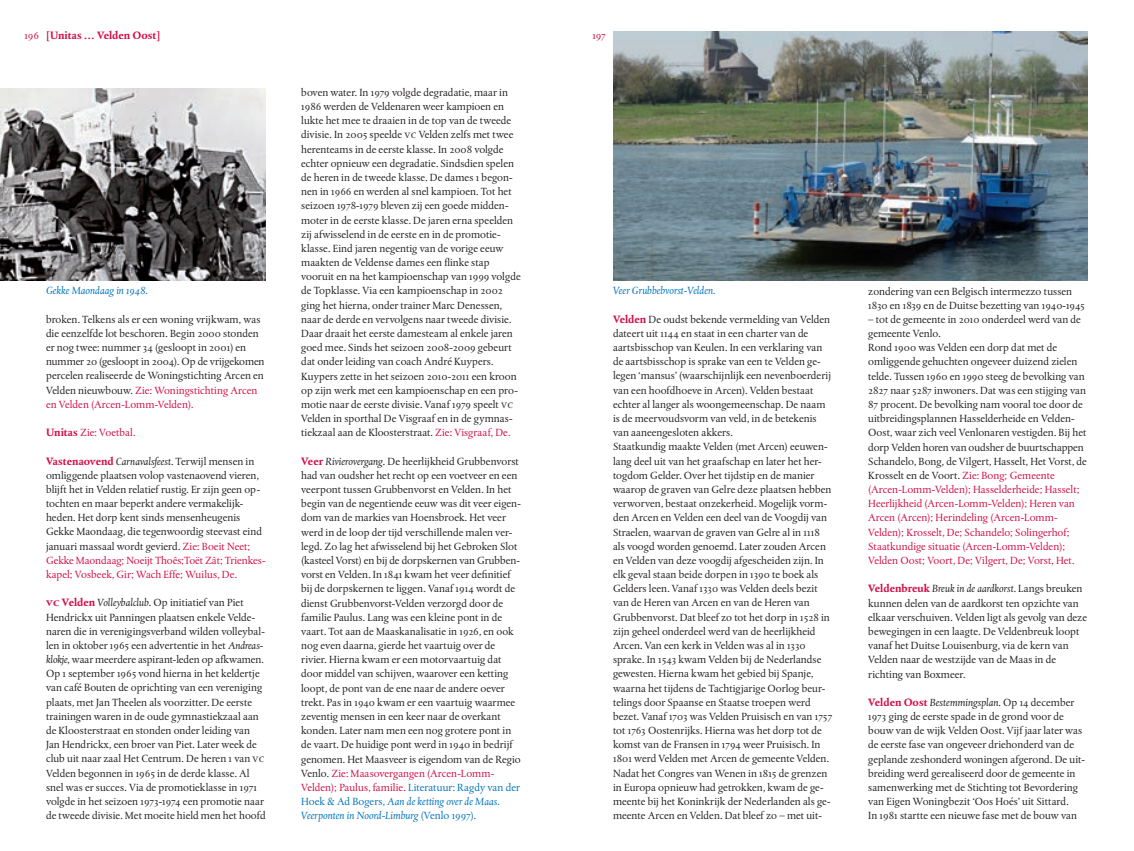
<style>
.page{position:relative;width:1134px;height:851px;background:#fff}
.page>*{position:absolute;margin:0;border:0;box-sizing:border-box;transform-origin:0 0}
.t1{font:11px/14.1px "DTL Albertina ST";letter-spacing:-.005em;color:#231f20}
.t2{font:italic 11px "DTL Albertina ST";color:#0073bc}
.t3{font:700 11px "DTL Albertina ST";color:#d20d44}
.t4{font:11px "DTL Albertina ST";color:#d20d44}
.t5{font:11px "DTL Albertina T Caps";letter-spacing:-.02em;color:#d20d44}
.s1{font-family:"DTL Albertina T Caps"}
.s2{color:#d20d44}
.s3{font-weight:700;color:#d20d44}
.s4{font-style:italic}
.s5{color:#0073bc}
.s6{font-style:italic;color:#0073bc}
.s7{font-family:"DTL Albertina T Caps";color:#0073bc}
.s8{font-weight:700}
.s9{font-family:"DTL Albertina T Caps";font-weight:700;color:#d20d44}
</style>
<div class="page">
<img style="left:0;top:89px;width:266px;height:191px">
<img style="left:613px;top:32px;width:475px;height:248px">
<p class="t3" style="left:46px;top:28px;width:116px">[Unitas … Velden Oost]</p>
<p class="t5" style="left:24px;top:29px;width:16px">196</p>
<p class="t5" style="left:592px;top:29px;width:15px">197</p>
<p class="t1" style="left:301px;top:85px;width:221px">boven water. In <span class="s1">1</span>979 volgde degradatie, maar in <span class="s1">1</span>986 werden de Veldenaren weer kampioen en lukte het mee te draaien in de top van de tweede divisie. In 2005 speelde <span class="s1">vc</span> Velden zelfs met twee herenteams in de eerste klasse. In 2008 volgde echter opnieuw een degradatie. Sindsdien spelen de heren in de tweede klasse. De dames <span class="s1">1</span> begon&shy;nen in <span class="s1">1</span>966 en werden al snel kampioen. Tot het seizoen <span class="s1">1</span>978-<span class="s1">1</span>979 bleven zij een goede midden&shy;moter in de eerste klasse. De jaren erna speelden zij afwisselend in de eerste en in de promotie&shy;klasse. Eind jaren negentig van de vorige eeuw maakten de Veldense dames een flinke stap vooruit en na het kampioenschap van <span class="s1">1</span>999 volgde de Topklasse. Via een kampioenschap in 2002 ging het hierna, onder trainer Marc Denessen, naar de derde en vervolgens naar tweede divisie.<br>Daar draait het eerste damesteam al enkele jaren goed mee. Sinds het seizoen 2008-2009 gebeurt dat onder leiding van coach André Kuypers.<br>Kuypers zette in het seizoen 20<span class="s1">1</span>0-20<span class="s1">11</span> een kroon op zijn werk met een kampioenschap en een pro&shy;motie naar de eerste divisie. Vanaf <span class="s1">1</span>979 speelt <span class="s1">vc </span>Velden in sporthal De Visgraaf en in de gymnas&shy;tiekzaal aan de Kloosterstraat. <span class="s2">Zie: Visgraaf, De.</span></p>
<p class="t1" style="left:301px;top:454px;width:221px"><span class="s3">Veer</span> <span class="s4">Rivierovergang</span>. De heerlijkheid Grubbenvorst had van oudsher het recht op een voetveer en een veerpont tussen Grubbenvorst en Velden. In het begin van de negentiende eeuw was dit veer eigen&shy;dom van de markies van Hoensbroek. Het veer werd in de loop der tijd verschillende malen ver&shy;legd. Zo lag het afwisselend bij het Gebroken Slot (kasteel Vorst) en bij de dorpskernen van Grubben&shy;vorst en Velden. In <span class="s1">1</span>84<span class="s1">1</span> kwam het veer definitief bij de dorpskernen te liggen. Vanaf <span class="s1">1</span>9<span class="s1">1</span>4 wordt de dienst Grubbenvorst-Velden verzorgd door de familie Paulus. Lang was een kleine pont in de vaart. Tot aan de Maaskanalisatie in <span class="s1">1</span>926, en ook nog even daarna, gierde het vaartuig over de rivier. Hierna kwam er een motorvaartuig dat door middel van schijven, waarover een ketting loopt, de pont van de ene naar de andere oever trekt. Pas in <span class="s1">1</span>940 kwam er een vaartuig waarmee zeventig mensen in een keer naar de overkant konden. Later nam men een nog grotere pont in de vaart. De huidige pont werd in <span class="s1">1</span>940 in bedrijf genomen. Het Maasveer is eigendom van de Regio Venlo. <span class="s2">Zie: Maasovergangen (Arcen-Lomm-Velden); Paulus, familie.</span> <span class="s5">Literatuur: Ragdy van der Hoek &amp; Ad Bogers,</span> <span class="s6">Aan de ketting over de Maas.<br>Veerponten in Noord-Limburg</span> <span class="s5">(Venlo</span> <span class="s7">1</span><span class="s5">997).</span></p>
<p class="t2" style="left:46px;top:284px;width:104px">Gekke Maondaag in <span class="s1">1</span>948.</p>
<p class="t2" style="left:613px;top:284px;width:104px">Veer Grubbebvorst-Velden.</p>
<p class="t1" style="left:613px;top:312px;width:221px"><span class="s3">Velden</span> De oudst bekende vermelding van Velden dateert uit <span class="s1">11</span>44 en staat in een charter van de aartsbisschop van Keulen. In een verklaring van de aartsbisschop is sprake van een te Velden ge&shy;legen ‘mansus’ (waarschijnlijk een nevenboerderij van een hoofdhoeve in Arcen). Velden bestaat echter al langer als woongemeenschap. De naam is de meervoudsvorm van veld, in de betekenis van aaneengesloten akkers.<br>Staatkundig maakte Velden (met Arcen) eeuwen&shy;lang deel uit van het graafschap en later het her&shy;togdom Gelder. Over het tijdstip en de manier waarop de graven van Gelre deze plaatsen hebben verworven, bestaat onzekerheid. Mogelijk vorm&shy;den Arcen en Velden een deel van de Voogdij van Straelen, waarvan de graven van Gelre al in <span class="s1">111</span>8 als voogd worden genoemd. Later zouden Arcen en Velden van deze voogdij afgescheiden zijn. In elk geval staan beide dorpen in <span class="s1">1</span>390 te boek als Gelders leen. Vanaf <span class="s1">1</span>330 was Velden deels bezit van de Heren van Arcen en van de Heren van Grubbenvorst. Dat bleef zo tot het dorp in <span class="s1">1</span>528 in zijn geheel onderdeel werd van de heerlijkheid Arcen. Van een kerk in Velden was al in <span class="s1">1</span>330 sprake. In <span class="s1">1</span>543 kwam Velden bij de Nederlandse gewesten. Hierna kwam het gebied bij Spanje, waarna het tijdens de Tachtigjarige Oorlog beur&shy;telings door Spaanse en Staatse troepen werd bezet. Vanaf <span class="s1">1</span>703 was Velden Pruisisch en van <span class="s1">1</span>757 tot <span class="s1">1</span>763 Oostenrijks. Hierna was het dorp tot de komst van de Fransen in <span class="s1">1</span>794 weer Pruisisch. In <span class="s1">1</span>80<span class="s1">1</span> werd Velden met Arcen de gemeente Velden.<br>Nadat het Congres van Wenen in <span class="s1">1</span>8<span class="s1">1</span>5 de grenzen in Europa opnieuw had getrokken, kwam de ge&shy;meente bij het Koninkrijk der Nederlanden als ge&shy;meente Arcen en Velden. Dat bleef zo – met uit-</p>
<p class="t1" style="left:46px;top:312px;width:220px">broken. Telkens als er een woning vrijkwam, was die eenzelfde lot beschoren. Begin 2000 stonden er nog twee: nummer 34 (gesloopt in 200<span class="s1">1</span>) en nummer 20 (gesloopt in 2004). Op de vrijgekomen percelen realiseerde de Woningstichting Arcen en Velden nieuwbouw. <span class="s2">Zie: Woningstichting Arcen en Velden (Arcen-Lomm-Velden).</span></p>
<p class="t4" style="left:46px;top:426px;width:91px"><span class="s8">Unitas</span> Zie: Voetbal.</p>
<p class="t1" style="left:46px;top:454px;width:220px"><span class="s3">Vastenaovend</span> <span class="s4">Carnavalsfeest</span>. Terwijl mensen in omliggende plaatsen volop vastenaovend vieren, blijft het in Velden relatief rustig. Er zijn geen op&shy;tochten en maar beperkt andere vermakelijk&shy;heden. Het dorp kent sinds mensenheugenis Gekke Maondaag, die tegenwoordig steevast eind januari massaal wordt gevierd. <span class="s2">Zie: Boeit Neet; Gekke Maondaag; Noeijt Thoês;Toët Zât; Trienkes&shy;kapel; Vosbeek, Gir; Wach Effe; Wuilus, De.</span></p>
<p class="t1" style="left:46px;top:595px;width:221px"><span class="s9">vc</span> <span class="s3">Velden</span> <span class="s4">Volleybalclub</span>. Op initiatief van Piet Hendrickx uit Panningen plaatsen enkele Velde&shy;naren die in verenigingsverband wilden volleybal&shy;len in oktober <span class="s1">1</span>965 een advertentie in het <span class="s4">Andreas&shy;klokje</span>, waar meerdere aspirant-leden op afkwamen.<br>Op <span class="s1">1</span> september <span class="s1">1</span>965 vond hierna in het keldertje van café Bouten de oprichting van een vereniging plaats, met Jan Theelen als voorzitter. De eerste trainingen waren in de oude gymnastiekzaal aan de Kloosterstraat en stonden onder leiding van Jan Hendrickx, een broer van Piet. Later week de club uit naar zaal Het Centrum. De heren <span class="s1">1</span> van <span class="s1">vc </span>Velden begonnen in <span class="s1">1</span>965 in de derde klasse. Al snel was er succes. Via de promotieklasse in <span class="s1">1</span>97<span class="s1">1 </span>volgde in het seizoen <span class="s1">1</span>973-<span class="s1">1</span>974 een promotie naar de tweede divisie. Met moeite hield men het hoofd</p>
<p class="t1" style="left:868px;top:284px;width:218px">zondering van een Belgisch intermezzo tussen<br><span class="s1">1</span>830 en <span class="s1">1</span>839 en de Duitse bezetting van <span class="s1">1</span>940-<span class="s1">1</span>945</p>
<p class="t1" style="left:868px;top:312px;width:220px">– tot de gemeente in 20<span class="s1">1</span>0 onderdeel werd van de gemeente Venlo.<br>Rond <span class="s1">1</span>900 was Velden een dorp dat met de omliggende gehuchten ongeveer duizend zielen telde. Tussen <span class="s1">1</span>960 en <span class="s1">1</span>990 steeg de bevolking van 2827 naar 5287 inwoners. Dat was een stijging van 87 procent. De bevolking nam vooral toe door de uitbreidingsplannen Hasselderheide en Velden-Oost, waar zich veel Venlonaren vestigden. Bij het dorp Velden horen van oudsher de buurtschappen Schandelo, Bong, de Vilgert, Hasselt, Het Vorst, de Krosselt en de Voort. <span class="s2">Zie: Bong; Gemeente (Arcen-Lomm-Velden); Hasselderheide; Hasselt; Heerlijkheid (Arcen-Lomm-Velden); Heren van Arcen (Arcen); Herindeling (Arcen-Lomm-Velden); Krosselt, De; Schandelo; Solingerhof; Staatkundige situatie (Arcen-Lomm-Velden); Velden Oost; Voort, De; Vilgert, De; Vorst, Het.</span></p>
<p class="t1" style="left:868px;top:581px;width:220px"><span class="s3">Veldenbreuk</span> <span class="s4">Breuk in de aardkorst</span>. Langs breuken kunnen delen van de aardkorst ten opzichte van elkaar verschuiven. Velden ligt als gevolg van deze bewegingen in een laagte. De Veldenbreuk loopt vanaf het Duitse Louisenburg, via de kern van Velden naar de westzijde van de Maas in de richting van Boxmeer.</p>
<p class="t1" style="left:868px;top:695px;width:218px"><span class="s3">Velden Oost</span> <span class="s4">Bestemmingsplan</span>. Op <span class="s1">1</span>4 december <span class="s1">1</span>973 ging de eerste spade in de grond voor de bouw van de wijk Velden Oost. Vijf jaar later was de eerste fase van ongeveer driehonderd van de geplande zeshonderd woningen afgerond. De uit&shy;breiding werd gerealiseerd door de gemeente in samenwerking met de Stichting tot Bevordering van Eigen Woningbezit ‘Oos Hoés’ uit Sittard.<br>In <span class="s1">1</span>98<span class="s1">1</span> startte een nieuwe fase met de bouw van</p>
</div>
